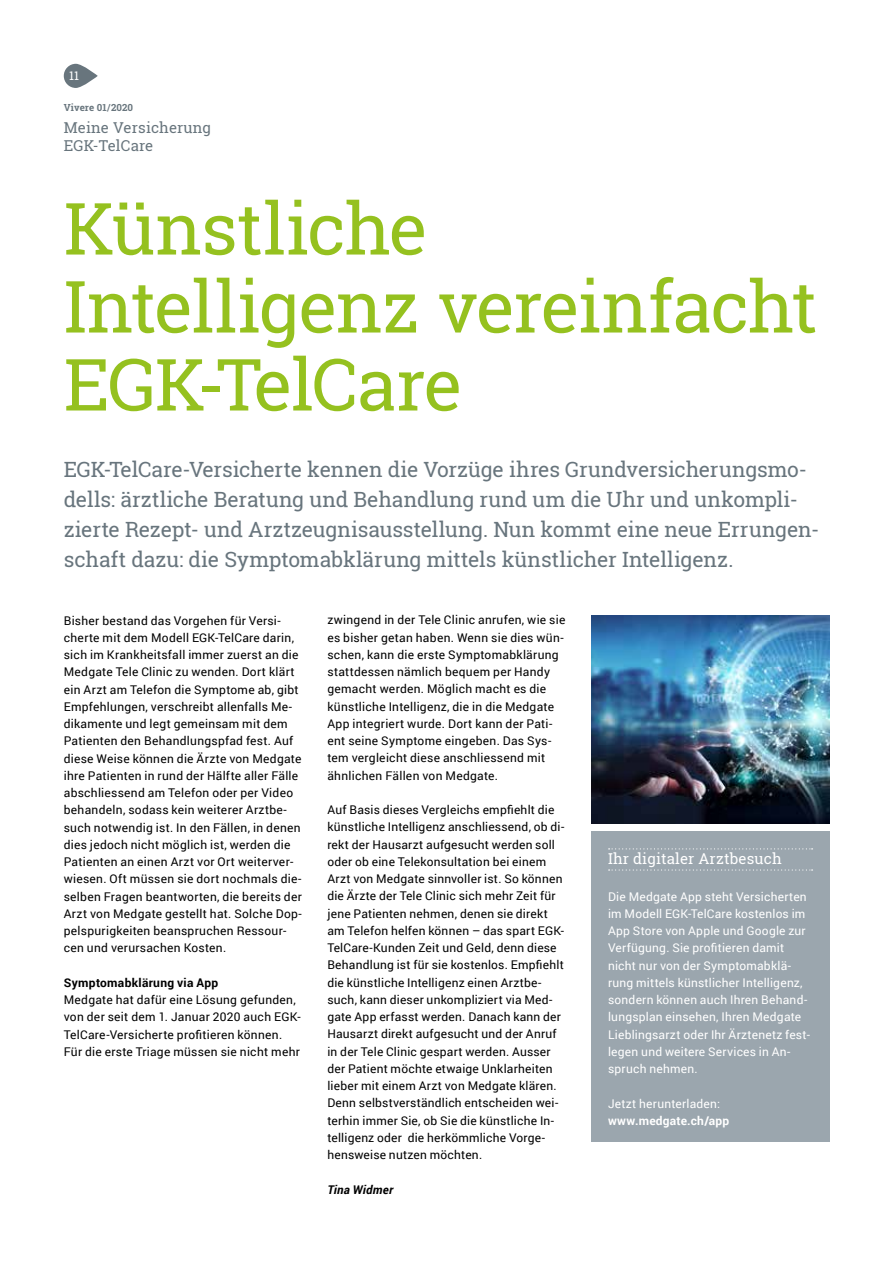
<style>
.page{position:relative;width:893px;height:1263px;background:#fff}
.page>*{position:absolute;margin:0;border:0;box-sizing:border-box;transform-origin:0 0}
.t1{font:72px/78px "Roboto Slab";letter-spacing:-.02em;color:#95c11f}
.t2{font:21px/30px "Roboto Slab";letter-spacing:-.005em;color:#68757d}
.t3{font:15px/18px "Roboto Slab";letter-spacing:.01em;color:#68757d}
.t4{font:15px "Roboto Slab";letter-spacing:.01em;color:#fff}
.t5{font:12px/17.2px "Roboto";letter-spacing:.02em;color:#000}
.t6{font:12px/17.2px "Roboto";letter-spacing:.02em;color:#fff}
.t7{font:700 12px "Roboto";letter-spacing:.025em;color:#000}
.t8{font:700 12px "Roboto";letter-spacing:.02em;color:#fff}
.t9{font:italic 700 12px "Roboto";letter-spacing:.025em;color:#000}
.t10{font:12px "Roboto Slab";color:#fff}
.t11{font:700 9.75px "Roboto Slab";letter-spacing:.01em;color:#68757d}
</style>
<div class="page">
<svg style="left:64px;top:64px;width:34px;height:24px"></svg>
<div style="left:591px;top:832px;width:238px;height:310px;background:#9ba6ae"></div>
<svg style="left:609px;top:848px;width:204px;height:1px"></svg>
<svg style="left:609px;top:869px;width:204px;height:1px"></svg>
<img style="left:591px;top:615px;width:238px;height:208px">
<p class="t10" style="left:69px;top:67px;width:11px">11</p>
<p class="t11" style="left:64px;top:100px;width:71px">Vivere 01/ 2020</p>
<p class="t3" style="left:64px;top:118px;width:149px">Meine Versicherung<br>EGK-TelCare</p>
<h1 class="t1" style="left:64px;top:189px;width:755px">Künstliche<br>Intelligenz vereinfacht<br>EGK-TelCare</h1>
<p class="t2" style="left:64px;top:454px;width:757px">EGK-TelCare-Versicherte kennen die Vorzüge ihres Grundversicherungsmo&shy;dells: ärztliche Beratung und Behandlung rund um die Uhr und unkompli&shy;zierte Rezept- und Arztzeugnisausstellung. Nun kommt eine neue Errungen&shy;schaft dazu: die Symptomabklärung mittels künstlicher Intelligenz.</p>
<p class="t5" style="left:64px;top:611px;width:240px">Bisher bestand das Vorgehen für Versi&shy;cherte mit dem Modell EGK-TelCare darin, sich im Krankheitsfall immer zuerst an die Medgate Tele Clinic zu wenden. Dort klärt ein Arzt am Telefon die Symptome ab, gibt Empfehlungen, verschreibt allenfalls Me&shy;dikamente und legt gemeinsam mit dem Patienten den Behandlungspfad fest. Auf diese Weise können die Ärzte von Medgate ihre Patienten in rund der Hälfte aller Fälle abschliessend am Telefon oder per Video behandeln, sodass kein weiterer Arztbe&shy;such notwendig ist. In den Fällen, in denen dies jedoch nicht möglich ist, werden die Patienten an einen Arzt vor Ort weiterver&shy;wiesen. Oft müssen sie dort nochmals die&shy;selben Fragen beantworten, die bereits der Arzt von Medgate gestellt hat. Solche Dop&shy;pelspurigkeiten beanspruchen Ressour&shy;cen und verursachen Kosten.</p>
<p class="t7" style="left:64px;top:974px;width:156px">Symptomabklärung via App</p>
<p class="t5" style="left:64px;top:991px;width:238px">Medgate hat dafür eine Lösung gefunden, von der seit dem 1. Januar 2020 auch EGK-TelCare-Versicherte profitieren können.<br>Für die erste Triage müssen sie nicht mehr</p>
<p class="t5" style="left:327px;top:611px;width:240px">zwingend in der Tele Clinic anrufen, wie sie es bisher getan haben. Wenn sie dies wün&shy;schen, kann die erste Symptomabklärung stattdessen nämlich bequem per Handy gemacht werden. Möglich macht es die künstliche Intelligenz, die in die Medgate App integriert wurde. Dort kann der Pati&shy;ent seine Symptome eingeben. Das Sys&shy;tem vergleicht diese anschliessend mit ähnlichen Fällen von Medgate.</p>
<p class="t5" style="left:327px;top:801px;width:238px">Auf Basis dieses Vergleichs empfiehlt die künstliche Intelligenz anschliessend, ob di&shy;rekt der Hausarzt aufgesucht werden soll oder ob eine Telekonsultation bei einem Arzt von Medgate sinnvoller ist. So können die Ärzte der Tele Clinic sich mehr Zeit für jene Patienten nehmen, denen sie direkt am Telefon helfen können – das spart EGK-TelCare-Kunden Zeit und Geld, denn diese Behandlung ist für sie kostenlos. Empfiehlt die künstliche Intelligenz einen Arztbe&shy;such, kann dieser unkompliziert via Med&shy;gate App erfasst werden. Danach kann der Hausarzt direkt aufgesucht und der Anruf in der Tele Clinic gespart werden. Ausser der Patient möchte etwaige Unklarheiten lieber mit einem Arzt von Medgate klären.<br>Denn selbstverständlich entscheiden wei&shy;terhin immer Sie, ob Sie die künstliche In&shy;telligenz oder die herkömmliche Vorge&shy;hensweise nutzen möchten.</p>
<p class="t9" style="left:327px;top:1181px;width:67px">Tina Widmer</p>
<p class="t4" style="left:608px;top:849px;width:175px">Ihr digitaler Arztbesuch</p>
<p class="t6" style="left:608px;top:887px;width:203px">Die Medgate App steht Versicherten im Modell EGK-TelCare kostenlos im App Store von Apple und Google zur Verfügung. Sie profitieren damit nicht nur von der Symptomabklä&shy;rung mittels künstlicher Intelligenz, sondern können auch Ihren Behand&shy;lungsplan einsehen, Ihren Medgate Lieblingsarzt oder Ihr Ärztenetz fest&shy;legen und weitere Services in An&shy;spruch nehmen.</p>
<p class="t6" style="left:608px;top:1094px;width:113px">Jetzt herunterladen:</p>
<p class="t8" style="left:608px;top:1112px;width:123px">www.medgate.ch/app</p>
</div>
